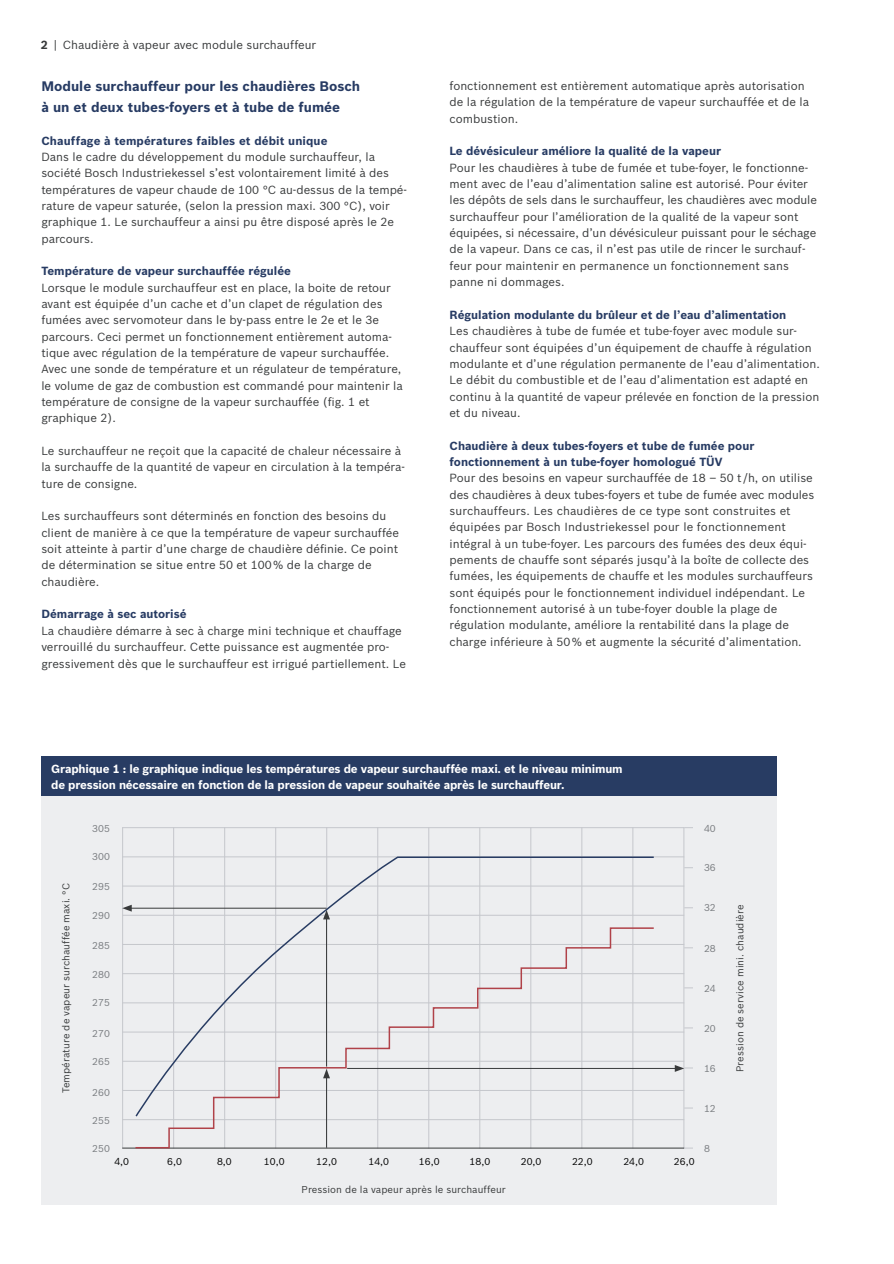
<style>
.page{position:relative;width:894px;height:1264px;background:#fff}
.page>*{position:absolute;margin:0;border:0;box-sizing:border-box;transform-origin:0 0}
.t1{font:700 13.5px/20.4px "Bosch Sans";color:#273b63}
.t2{font:11.55px/16.4px "Bosch Sans";color:#383a3b}
.t3{font:700 11.55px/16.4px "Bosch Sans";color:#273b63}
.t4{font:700 11.55px/16.4px "Bosch Sans";letter-spacing:-.015em;color:#fff}
.t5{font:9.75px "Bosch Sans";letter-spacing:.005em;color:#383a3b}
.t6{font:9.75px "Bosch Sans";letter-spacing:.005em;color:#787b7f}
.t7{font:9.75px "Bosch Sans";letter-spacing:.005em;color:#000}
.s1{font-weight:700}
</style>
<div class="page">
<div style="left:41px;top:755px;width:735px;height:41px;background:#283c63"></div>
<div style="left:41px;top:796px;width:735px;height:408px;background:#edeef0"></div>
<hr style="left:122px;top:827px;width:1px;height:321px;background:#c5c7cc">
<hr style="left:173px;top:827px;width:1px;height:321px;background:#c5c7cc">
<hr style="left:224px;top:827px;width:1px;height:321px;background:#c5c7cc">
<hr style="left:275px;top:827px;width:1px;height:321px;background:#c5c7cc">
<hr style="left:326px;top:827px;width:1px;height:321px;background:#c5c7cc">
<hr style="left:377px;top:827px;width:1px;height:321px;background:#c5c7cc">
<hr style="left:428px;top:827px;width:1px;height:321px;background:#c5c7cc">
<hr style="left:479px;top:827px;width:1px;height:321px;background:#c5c7cc">
<hr style="left:530px;top:827px;width:1px;height:321px;background:#c5c7cc">
<hr style="left:581px;top:827px;width:1px;height:321px;background:#c5c7cc">
<hr style="left:632px;top:827px;width:1px;height:321px;background:#c5c7cc">
<hr style="left:683px;top:827px;width:1px;height:321px;background:#c5c7cc">
<hr style="left:122px;top:1089px;width:562px;height:1px;background:#c5c7cc">
<hr style="left:122px;top:1118px;width:562px;height:1px;background:#c5c7cc">
<hr style="left:122px;top:1060px;width:562px;height:1px;background:#c5c7cc">
<hr style="left:122px;top:1031px;width:562px;height:1px;background:#c5c7cc">
<hr style="left:122px;top:1002px;width:562px;height:1px;background:#c5c7cc">
<hr style="left:122px;top:973px;width:562px;height:1px;background:#c5c7cc">
<hr style="left:122px;top:943px;width:562px;height:1px;background:#c5c7cc">
<hr style="left:122px;top:914px;width:562px;height:1px;background:#c5c7cc">
<hr style="left:122px;top:885px;width:562px;height:1px;background:#c5c7cc">
<hr style="left:122px;top:856px;width:562px;height:1px;background:#c5c7cc">
<hr style="left:122px;top:827px;width:562px;height:1px;background:#c5c7cc">
<hr style="left:122px;top:1147px;width:562px;height:1px;background:#383a3b">
<svg style="left:135px;top:855px;width:520px;height:71px"></svg>
<svg style="left:134px;top:926px;width:521px;height:222px"></svg>
<hr style="left:129px;top:907px;width:197px;height:1px;background:#383a3b">
<svg style="left:122px;top:904px;width:10px;height:7px"></svg>
<hr style="left:326px;top:916px;width:1px;height:150px;background:#383a3b">
<svg style="left:323px;top:909px;width:7px;height:10px"></svg>
<hr style="left:326px;top:1075px;width:1px;height:72px;background:#383a3b">
<svg style="left:323px;top:1068px;width:7px;height:10px"></svg>
<hr style="left:347px;top:1067px;width:330px;height:1px;background:#383a3b">
<svg style="left:674px;top:1064px;width:18px;height:7px"></svg>
<p class="t2" style="left:41px;top:37px;width:277px"><span class="s1">2</span> | Chaudière à vapeur avec module surchauffeur</p>
<p class="t1" style="left:41px;top:77px;width:320px">Module surchauffeur pour les chaudières Bosch à un et deux tubes-foyers et à tube de fumée</p>
<p class="t3" style="left:41px;top:133px;width:287px">Chauffage à températures faibles et débit unique</p>
<p class="t2" style="left:41px;top:149px;width:367px">Dans le cadre du développement du module surchauffeur, la société Bosch Industriekessel s’est volontairement limité à des températures de vapeur chaude de 100 °C au-dessus de la tempé&shy;rature de vapeur saturée, (selon la pression maxi. 300 °C), voir graphique 1. Le surchauffeur a ainsi pu être disposé après le 2e parcours.</p>
<p class="t3" style="left:41px;top:264px;width:251px">Température de vapeur surchauffée régulée</p>
<p class="t2" style="left:41px;top:280px;width:362px">Lorsque le module surchauffeur est en place, la boite de retour avant est équipée d’un cache et d’un clapet de régulation des fumées avec servomoteur dans le by-pass entre le 2e et le 3e parcours. Ceci permet un fonctionnement entièrement automa&shy;tique avec régulation de la température de vapeur surchauffée.<br>Avec une sonde de température et un régulateur de température, le volume de gaz de combustion est commandé pour maintenir la température de consigne de la vapeur surchauffée (fig. 1 et graphique 2).</p>
<p class="t2" style="left:41px;top:443px;width:365px">Le surchauffeur ne reçoit que la capacité de chaleur nécessaire à la surchauffe de la quantité de vapeur en circulation à la tempéra&shy;ture de consigne.</p>
<p class="t2" style="left:41px;top:508px;width:359px">Les surchauffeurs sont déterminés en fonction des besoins du client de manière à ce que la température de vapeur surchauffée soit atteinte à partir d’une charge de chaudière définie. Ce point de détermination se situe entre 50 et 100 % de la charge de chaudière.</p>
<p class="t3" style="left:41px;top:607px;width:147px">Démarrage à sec autorisé</p>
<p class="t2" style="left:41px;top:623px;width:366px">La chaudière démarre à sec à charge mini technique et chauffage verrouillé du surchauffeur. Cette puissance est augmentée pro&shy;gressivement dès que le surchauffeur est irrigué partiellement. Le</p>
<p class="t2" style="left:449px;top:78px;width:361px">fonctionnement est entièrement automatique après autorisation de la régulation de la température de vapeur surchauffée et de la combustion.</p>
<p class="t3" style="left:449px;top:144px;width:273px">Le dévésiculeur améliore la qualité de la vapeur</p>
<p class="t2" style="left:449px;top:160px;width:369px">Pour les chaudières à tube de fumée et tube-foyer, le fonctionne&shy;ment avec de l’eau d’alimentation saline est autorisé. Pour éviter les dépôts de sels dans le surchauffeur, les chaudières avec module surchauffeur pour l’amélioration de la qualité de la vapeur sont équipées, si nécessaire, d’un dévésiculeur puissant pour le séchage de la vapeur. Dans ce cas, il n’est pas utile de rincer le surchauf&shy;feur pour maintenir en permanence un fonctionnement sans panne ni dommages.</p>
<p class="t3" style="left:449px;top:307px;width:338px">Régulation modulante du brûleur et de l’eau d’alimentation</p>
<p class="t2" style="left:449px;top:323px;width:371px">Les chaudières à tube de fumée et tube-foyer avec module sur&shy;chauffeur sont équipées d’un équipement de chauffe à régulation modulante et d’une régulation permanente de l’eau d’alimentation.<br>Le débit du combustible et de l’eau d’alimentation est adapté en continu à la quantité de vapeur prélevée en fonction de la pression et du niveau.</p>
<p class="t3" style="left:449px;top:438px;width:306px">Chaudière à deux tubes-foyers et tube de fumée pour fonctionnement à un tube-foyer homologué TÜV</p>
<p class="t2" style="left:449px;top:470px;width:366px">Pour des besoins en vapeur surchauffée de 18 – 50 t /h, on utilise des chaudières à deux tubes-foyers et tube de fumée avec modules surchauffeurs. Les chaudières de ce type sont construites et équipées par Bosch Industriekessel pour le fonctionnement intégral à un tube-foyer. Les parcours des fumées des deux équi&shy;pements de chauffe sont séparés jusqu’à la boîte de collecte des fumées, les équipements de chauffe et les modules surchauffeurs sont équipés pour le fonctionnement individuel indépendant. Le fonctionnement autorisé à un tube-foyer double la plage de régulation modulante, améliore la rentabilité dans la plage de charge inférieure à 50 % et augmente la sécurité d’alimentation.</p>
<p class="t4" style="left:51px;top:761px;width:573px">Graphique 1 : le graphique indique les températures de vapeur surchauffée maxi. et le niveau minimum de pression nécessaire en fonction de la pression de vapeur souhaitée après le surchauffeur.</p>
<p class="t6" style="left:92px;top:823px;width:19px">305</p>
<p class="t5" style="left:61px;top:1092px;width:211px;rotate:-90deg">Température de vapeur surchauffée maxi. °C</p>
<p class="t6" style="left:92px;top:852px;width:19px">300</p>
<p class="t6" style="left:92px;top:881px;width:19px">295</p>
<p class="t6" style="left:92px;top:911px;width:19px">290</p>
<p class="t6" style="left:92px;top:940px;width:19px">285</p>
<p class="t6" style="left:92px;top:969px;width:19px">280</p>
<p class="t6" style="left:92px;top:997px;width:19px">275</p>
<p class="t6" style="left:92px;top:1028px;width:19px">270</p>
<p class="t6" style="left:92px;top:1056px;width:19px">265</p>
<p class="t6" style="left:92px;top:1087px;width:19px">260</p>
<p class="t6" style="left:92px;top:1115px;width:19px">255</p>
<p class="t6" style="left:703px;top:823px;width:13px">40</p>
<p class="t6" style="left:703px;top:862px;width:13px">36</p>
<p class="t6" style="left:703px;top:902px;width:13px">32</p>
<p class="t6" style="left:703px;top:943px;width:13px">28</p>
<p class="t6" style="left:703px;top:983px;width:13px">24</p>
<p class="t6" style="left:703px;top:1023px;width:13px">20</p>
<p class="t6" style="left:703px;top:1063px;width:13px">16</p>
<p class="t6" style="left:703px;top:1103px;width:13px">12</p>
<p class="t6" style="left:92px;top:1143px;width:19px">250</p>
<p class="t6" style="left:703px;top:1143px;width:7px">8</p>
<p class="t7" style="left:114px;top:1156px;width:16px">4,0</p>
<p class="t7" style="left:167px;top:1156px;width:16px">6,0</p>
<p class="t7" style="left:217px;top:1156px;width:16px">8,0</p>
<p class="t7" style="left:264px;top:1156px;width:22px">10,0</p>
<p class="t7" style="left:316px;top:1156px;width:22px">12,0</p>
<p class="t7" style="left:368px;top:1156px;width:22px">14,0</p>
<p class="t7" style="left:419px;top:1156px;width:22px">16,0</p>
<p class="t7" style="left:469px;top:1156px;width:22px">18,0</p>
<p class="t7" style="left:520px;top:1156px;width:22px">20,0</p>
<p class="t7" style="left:572px;top:1156px;width:22px">22,0</p>
<p class="t7" style="left:623px;top:1156px;width:22px">24,0</p>
<p class="t7" style="left:673px;top:1156px;width:22px">26,0</p>
<p class="t5" style="left:301px;top:1184px;width:206px">Pression de la vapeur après le surchauffeur</p>
<p class="t5" style="left:735px;top:1071px;width:169px;rotate:-90deg">Pression de service mini. chaudière</p>
</div>
